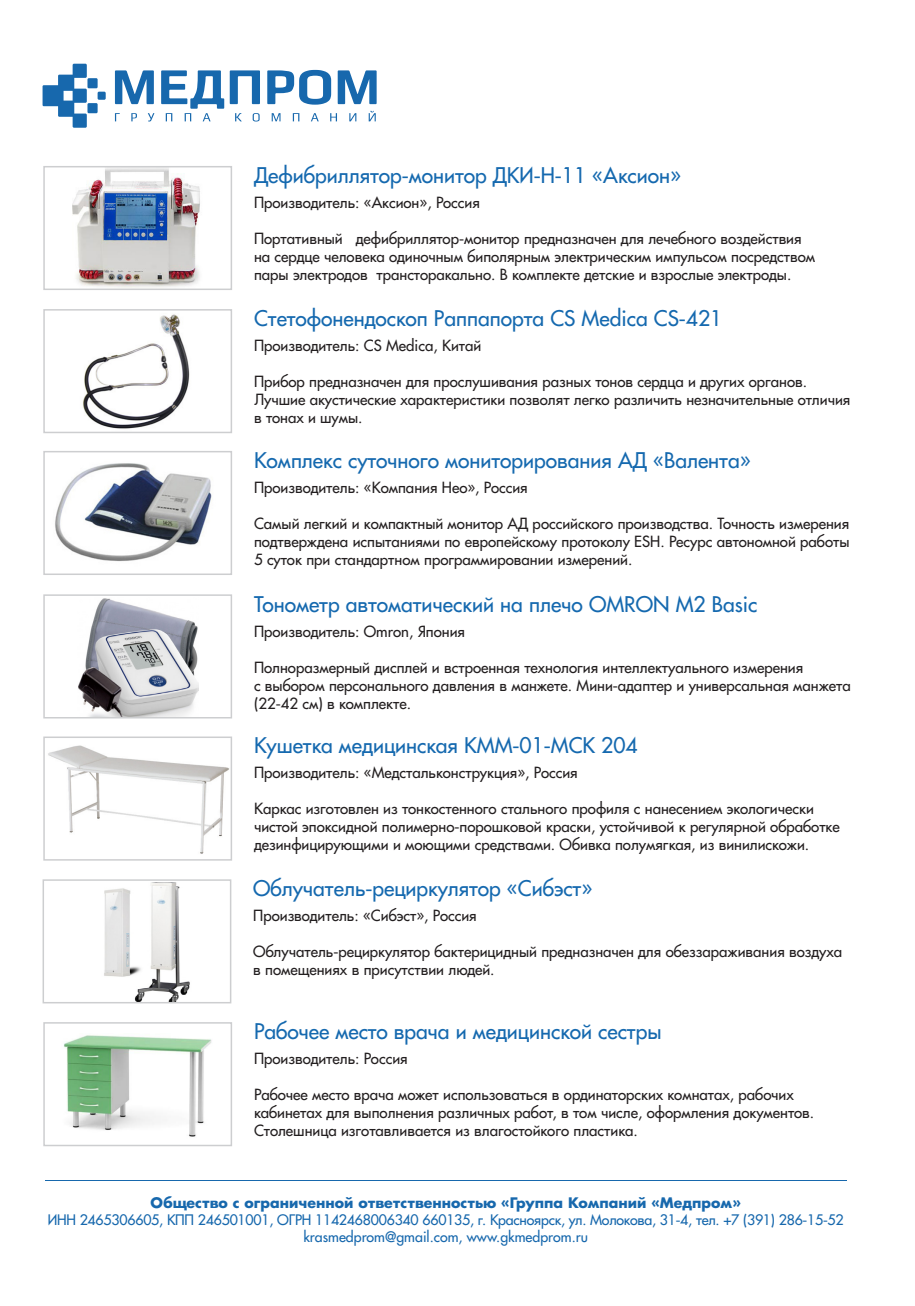
<style>
.page{position:relative;width:915px;height:1306px;background:#fff}
.page>*{position:absolute;margin:0;border:0;box-sizing:border-box;transform-origin:0 0}
.t1{font:21px "Favorit C";color:#1569af}
.t2{font:15px/18px "Favorit C";color:#231f20}
.t3{font:14.1px/17px "Favorit C";letter-spacing:-.015em;color:#1768ad;text-align:center}
.s1{font-weight:700}
</style>
<div class="page">
<img style="left:78px;top:598px;width:120px;height:117px">
<div style="left:43px;top:594px;width:189px;height:124px;border:2px solid #cdced0"></div>
<img style="left:72px;top:169px;width:128px;height:118px">
<div style="left:43px;top:166px;width:189px;height:124px;border:2px solid #cdced0"></div>
<img style="left:83px;top:314px;width:107px;height:115px">
<div style="left:43px;top:309px;width:189px;height:124px;border:2px solid #cdced0"></div>
<img style="left:48px;top:745px;width:181px;height:109px">
<div style="left:43px;top:736px;width:189px;height:124px;border:2px solid #cdced0"></div>
<div style="left:43px;top:85px;width:21px;height:21px;background:#1768ad"></div>
<div style="left:58px;top:75px;width:16px;height:16px;background:#1768ad"></div>
<div style="left:58px;top:101px;width:16px;height:16px;background:#1768ad"></div>
<div style="left:73px;top:89px;width:14px;height:14px;background:#1768ad"></div>
<div style="left:73px;top:64px;width:14px;height:14px;background:#1768ad"></div>
<div style="left:73px;top:113px;width:14px;height:15px;background:#1768ad"></div>
<div style="left:87px;top:78px;width:11px;height:10px;background:#1768ad"></div>
<div style="left:87px;top:103px;width:11px;height:10px;background:#1768ad"></div>
<div style="left:98px;top:92px;width:8px;height:8px;background:#1768ad"></div>
<svg style="left:115px;top:70px;width:39px;height:34px"></svg>
<svg style="left:230px;top:70px;width:30px;height:34px"></svg>
<svg style="left:267px;top:70px;width:64px;height:35px"></svg>
<svg style="left:337px;top:70px;width:39px;height:34px"></svg>
<svg style="left:115px;top:113px;width:5px;height:8px"></svg>
<svg style="left:131px;top:113px;width:6px;height:8px"></svg>
<svg style="left:148px;top:113px;width:6px;height:8px"></svg>
<svg style="left:161px;top:70px;width:63px;height:51px"></svg>
<svg style="left:235px;top:113px;width:7px;height:8px"></svg>
<svg style="left:252px;top:113px;width:7px;height:8px"></svg>
<svg style="left:271px;top:113px;width:9px;height:8px"></svg>
<svg style="left:293px;top:113px;width:6px;height:8px"></svg>
<svg style="left:311px;top:113px;width:7px;height:8px"></svg>
<svg style="left:330px;top:113px;width:7px;height:8px"></svg>
<svg style="left:349px;top:113px;width:7px;height:8px"></svg>
<svg style="left:368px;top:111px;width:7px;height:10px"></svg>
<hr style="left:45px;top:1180px;width:801px;height:1px;background:#1768ad">
<img style="left:55px;top:463px;width:157px;height:99px">
<div style="left:43px;top:451px;width:189px;height:124px;border:2px solid #cdced0"></div>
<img style="left:104px;top:882px;width:86px;height:118px">
<div style="left:43px;top:879px;width:188px;height:124px;border:2px solid #cdced0"></div>
<img style="left:63px;top:1035px;width:149px;height:102px">
<div style="left:43px;top:1022px;width:189px;height:124px;border:2px solid #cdced0"></div>
<p class="t1" style="left:254px;top:161px;width:428px">Дефибриллятор-монитор ДКИ-Н-11 «Аксион»</p>
<p class="t2" style="left:254px;top:193px;width:227px">Производитель: «Аксион», Россия</p>
<p class="t2" style="left:254px;top:229px;width:549px">Портативный дефибриллятор-монитор предназначен для лечебного воздействия</p>
<p class="t2" style="left:254px;top:247px;width:562px">на сердце человека одиночным биполярным электрическим импульсом посредством пары электродов трансторакально. В комплекте детские и взрослые электроды.</p>
<p class="t1" style="left:254px;top:304px;width:469px">Стетофонендоскоп Раппапорта CS Medica CS-421</p>
<p class="t2" style="left:254px;top:336px;width:229px">Производитель: CS Medica, Китай</p>
<p class="t2" style="left:254px;top:372px;width:554px">Прибор предназначен для прослушивания разных тонов сердца и других органов.</p>
<p class="t2" style="left:254px;top:390px;width:597px">Лучшие акустические характеристики позволят легко различить незначительные отличия в тонах и шумы.</p>
<p class="t1" style="left:254px;top:446px;width:498px">Комплекс суточного мониторирования АД «Валента»</p>
<p class="t2" style="left:254px;top:478px;width:275px">Производитель: «Компания Нео», Россия</p>
<p class="t2" style="left:254px;top:514px;width:597px;text-align:justify">Самый легкий и компактный монитор АД российского производства. Точность измерения подтверждена испытаниями по европейскому протоколу ЕSН. Ресурс автономной работы 5 суток при стандартном программировании измерений.</p>
<p class="t1" style="left:254px;top:590px;width:504px">Тонометр автоматический на плечо OMRON М2 Basic</p>
<p class="t2" style="left:254px;top:622px;width:212px">Производитель: Omron, Япония</p>
<p class="t2" style="left:254px;top:658px;width:550px">Полноразмерный дисплей и встроенная технология интеллектуального измерения</p>
<p class="t2" style="left:254px;top:676px;width:598px">с выбором персонального давления в манжете. Мини-адаптер и универсальная манжета (22-42 см) в комплекте.</p>
<p class="t1" style="left:254px;top:731px;width:385px">Кушетка медицинская КММ-01-МСК 204</p>
<p class="t2" style="left:254px;top:763px;width:325px">Производитель: «Медстальконструкция», Россия</p>
<p class="t2" style="left:254px;top:799px;width:587px">Каркас изготовлен из тонкостенного стального профиля с нанесением экологически чистой эпоксидной полимерно-порошковой краски, устойчивой к регулярной обработке дезинфицирующими и моющими средствами. Обивка полумягкая, из винилискожи.</p>
<p class="t1" style="left:253px;top:874px;width:340px">Облучатель-рециркулятор «Сибэст»</p>
<p class="t2" style="left:253px;top:906px;width:225px">Производитель: «Сибэст», Россия</p>
<p class="t2" style="left:253px;top:942px;width:590px">Облучатель-рециркулятор бактерицидный предназначен для обеззараживания воздуха в помещениях в присутствии людей.</p>
<p class="t1" style="left:254px;top:1017px;width:409px">Рабочее место врача и медицинской сестры</p>
<p class="t2" style="left:254px;top:1049px;width:155px">Производитель: Россия</p>
<p class="t2" style="left:254px;top:1085px;width:561px">Рабочее место врача может использоваться в ординаторских комнатах, рабочих кабинетах для выполнения различных работ, в том числе, оформления документов.<br>Столешница изготавливается из влагостойкого пластика.</p>
<p class="t3" style="left:48px;top:1194px;width:797px"><span class="s1">Общество с ограниченной ответственностью «Группа Компаний «Медпром»<br></span>ИНН 2465306605, КПП 246501001, ОГРН 1142468006340 660135, г. Красноярск, ул. Молокова, 31-4, тел. +7 (391) 286-15-52 krasmedprom@gmail.com, www.gkmedprom.ru</p>
</div>
